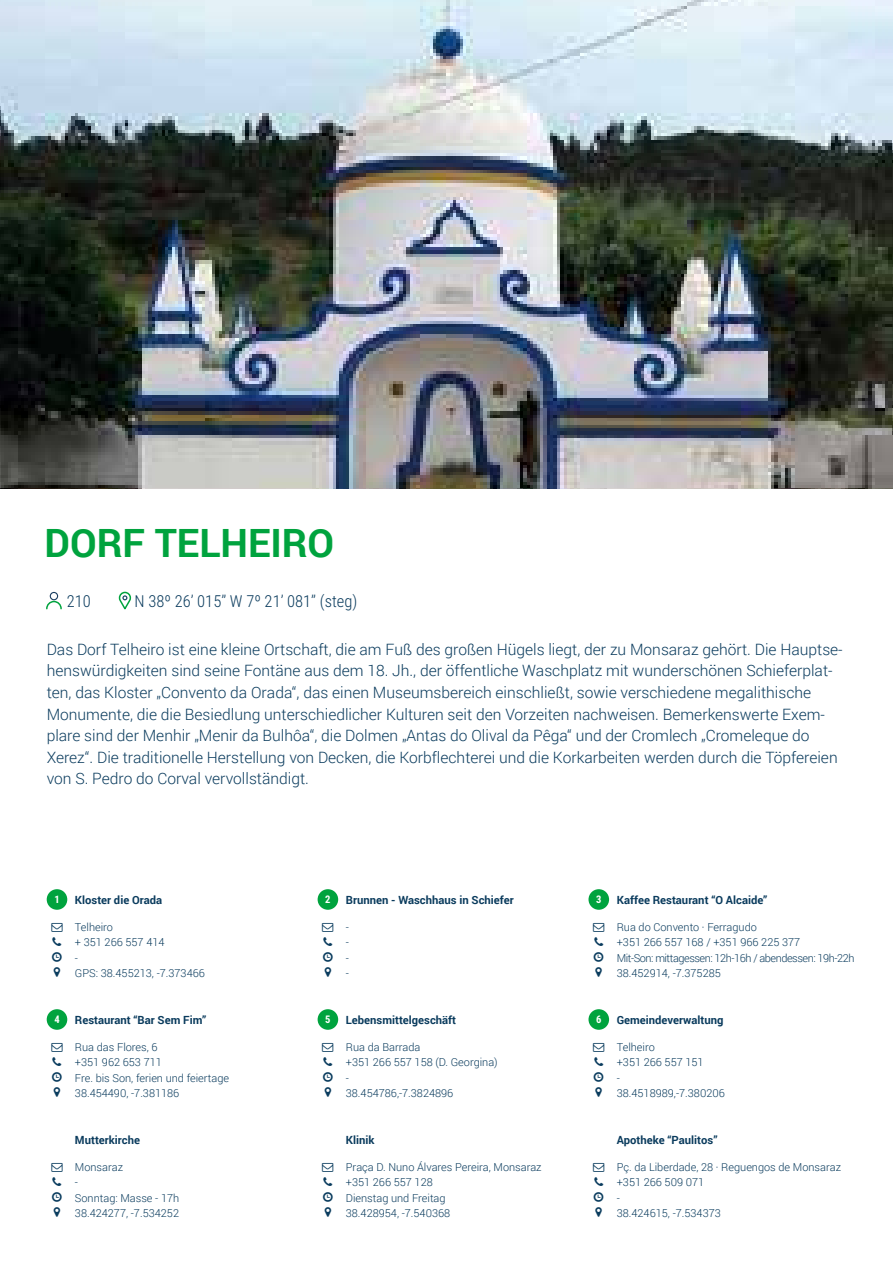
<style>
.page{position:relative;width:893px;height:1263px;background:#fff}
.page>*{position:absolute;margin:0;border:0;box-sizing:border-box;transform-origin:0 0}
.t1{font:700 39px "Roboto";color:#00a33e}
.t2{font:300 16.5px "Roboto Condensed";color:#0a3b5d}
.t3{font:300 15.6px/21.6px "Roboto";color:#0a3b5d}
.t4{font:700 11.25px "Roboto";color:#0a3b5d}
.t5{font:300 10.95px/15.5px "Roboto";color:#0a3b5d}
.t6{font:700 10.5px "Roboto Condensed";color:#fff}
</style>
<div class="page">
<img style="left:0;top:0;width:893px;height:489px">
<div style="left:50px;top:592px;width:8px;height:8px;border:1px solid #1a3d60;border-radius:50%"></div>
<svg style="left:46px;top:600px;width:16px;height:10px"></svg>
<svg style="left:118px;top:591px;width:14px;height:19px"></svg>
<div style="left:47px;top:889px;width:20px;height:21px;background:#00a33e;border-radius:50%"></div>
<div style="left:588px;top:889px;width:21px;height:21px;background:#00a33e;border-radius:50%"></div>
<div style="left:318px;top:889px;width:20px;height:21px;background:#00a33e;border-radius:50%"></div>
<div style="left:47px;top:1009px;width:20px;height:21px;background:#00a33e;border-radius:50%"></div>
<div style="left:588px;top:1009px;width:21px;height:21px;background:#00a33e;border-radius:50%"></div>
<div style="left:318px;top:1009px;width:20px;height:21px;background:#00a33e;border-radius:50%"></div>
<h1 class="t1" style="left:44px;top:516px;width:291px">DORF TELHEIRO</h1>
<p class="t2" style="left:67px;top:589px;width:26px">210</p>
<p class="t2" style="left:135px;top:589px;width:224px">N 38º 26’ 015’’ W 7º 21’ 081’’ (steg)</p>
<p class="t3" style="left:47px;top:638px;width:798px">Das Dorf Telheiro ist eine kleine Ortschaft, die am Fuß des großen Hügels liegt, der zu Monsaraz gehört. Die Hauptse&shy;henswürdigkeiten sind seine Fontäne aus dem 18. Jh., der öffentliche Waschplatz mit wunderschönen Schieferplat&shy;ten, das Kloster „Convento da Orada“, das einen Museumsbereich einschließt, sowie verschiedene megalithische Monumente, die die Besiedlung unterschiedlicher Kulturen seit den Vorzeiten nachweisen. Bemerkenswerte Exem&shy;plare sind der Menhir „Menir da Bulhôa“, die Dolmen „Antas do Olival da Pêga“ und der Cromlech „Cromeleque do Xerez“. Die traditionelle Herstellung von Decken, die Korbflechterei und die Korkarbeiten werden durch die Töpfereien von S. Pedro do Corval vervollständigt.</p>
<p class="t6" style="left:54px;top:892px;width:7px">1</p>
<p class="t6" style="left:54px;top:1012px;width:7px">4</p>
<p class="t6" style="left:325px;top:892px;width:7px">2</p>
<p class="t4" style="left:617px;top:892px;width:152px">Kaffee Restaurant “O Alcaide”</p>
<p class="t5" style="left:346px;top:919px;width:5px;text-align:justify">- - - -</p>
<p class="t4" style="left:346px;top:892px;width:169px">Brunnen - Waschhaus in Schiefer</p>
<p class="t4" style="left:75px;top:892px;width:89px">Kloster die Orada</p>
<p class="t6" style="left:596px;top:892px;width:7px">3</p>
<p class="t5" style="left:75px;top:919px;width:131px">Telheiro<br>+ 351 266 557 414<br>-<br>GPS: 38.455213, -7.373466</p>
<p class="t5" style="left:617px;top:919px;width:239px">Rua do Convento · Ferragudo<br>+351 266 557 168 / +351 966 225 377<br>Mit-Son: mittagessen: 12h-16h / abendessen: 19h-22h 38.452914, -7.375285</p>
<p class="t4" style="left:346px;top:1012px;width:112px">Lebensmittelgeschäft</p>
<p class="t4" style="left:75px;top:1012px;width:133px">Restaurant “Bar Sem Fim”</p>
<p class="t6" style="left:596px;top:1012px;width:7px">6</p>
<p class="t6" style="left:325px;top:1012px;width:7px">5</p>
<p class="t4" style="left:617px;top:1012px;width:108px">Gemeindeverwaltung</p>
<p class="t5" style="left:346px;top:1039px;width:153px">Rua da Barrada<br>+351 266 557 158 (D. Georgina) -<br>38.454786,-7.3824896</p>
<p class="t5" style="left:75px;top:1039px;width:156px">Rua das Flores, 6<br>+351 962 653 711<br>Fre. bis Son, ferien und feiertage<br>38.454490, -7.381186</p>
<p class="t5" style="left:617px;top:1039px;width:110px">Telheiro<br>+351 266 557 151<br>-<br>38.4518989,-7.380206</p>
<p class="t4" style="left:75px;top:1132px;width:67px">Mutterkirche</p>
<p class="t5" style="left:75px;top:1159px;width:106px">Monsaraz<br>-<br>Sonntag: Masse - 17h<br>38.424277, -7.534252</p>
<p class="t4" style="left:346px;top:1132px;width:30px">Klinik</p>
<p class="t5" style="left:346px;top:1159px;width:197px">Praça D. Nuno Álvares Pereira, Monsaraz +351 266 557 128<br>Dienstag und Freitag<br>38.428954, -7.540368</p>
<p class="t4" style="left:617px;top:1132px;width:102px">Apotheke “Paulitos”</p>
<p class="t5" style="left:617px;top:1159px;width:226px">Pç. da Liberdade, 28 · Reguengos de Monsaraz +351 266 509 071<br>-<br>38.424615, -7.534373</p>
</div>
